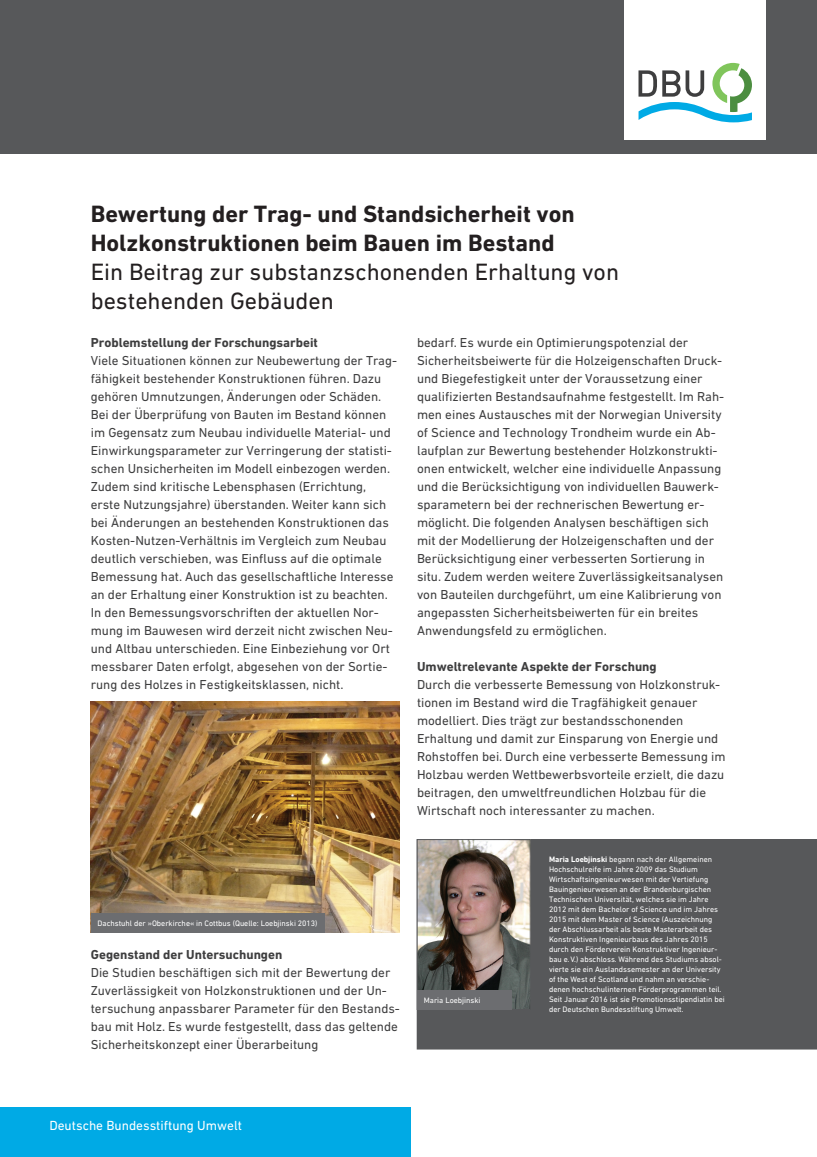
<style>
.page{position:relative;width:817px;height:1157px;background:#fff}
.page>*{position:absolute;margin:0;border:0;box-sizing:border-box;transform-origin:0 0}
.t1{font:700 24px/28.8px "DIN Next W1 G";color:#231f20}
.t2{font:24px/28.8px "DIN Next W1 G";color:#231f20}
.t3{font:13.4px "DIN Next W1 G";color:#fff}
.t4{font:13.2px/18px "DIN Next W1 G";color:#3e3e3f}
.t5{font:700 13.2px "DIN Next W1 G";color:#3e3e3f}
.t6{font:8px/10px "DIN Next W1 G";color:#fff}
.s1{font-weight:700}
</style>
<div class="page">
<div style="left:0;top:0;width:816px;height:153px;background:#57585a"></div>
<div style="left:0;top:1107px;width:411px;height:50px;background:#00aae5"></div>
<div style="left:624px;top:0;width:141px;height:139px;background:#fff"></div>
<svg style="left:638px;top:63px;width:113px;height:59px"></svg>
<div style="left:417px;top:839px;width:399px;height:210px;background:#57585a"></div>
<img style="left:419px;top:841px;width:109px;height:166px">
<div style="left:417px;top:839px;width:113px;height:170px;border:1px solid #57585a"></div>
<div style="left:417px;top:990px;width:94px;height:19px;background:#6c6d70"></div>
<img style="left:91px;top:701px;width:309px;height:231px">
<div style="left:91px;top:913px;width:233px;height:19px;background:#6c6d70"></div>
<h1 class="t1" style="left:91px;top:199px;width:485px">Bewertung der Trag- und Standsicherheit von<br>Holzkonstruktionen beim Bauen im Bestand</h1>
<h1 class="t2" style="left:91px;top:257px;width:529px">Ein Beitrag zur substanzschonenden Erhaltung von bestehenden Gebäuden</h1>
<p class="t5" style="left:91px;top:335px;width:228px">Problemstellung der Forschungsarbeit</p>
<p class="t4" style="left:91px;top:351px;width:308px">Viele Situationen können zur Neubewertung der Trag&shy;fähigkeit bestehender Konstruktionen führen. Dazu gehören Umnutzungen, Änderungen oder Schäden.<br>Bei der Überprüfung von Bauten im Bestand können im Gegensatz zum Neubau individuelle Material- und Einwirkungsparameter zur Verringerung der statisti&shy;schen Unsicherheiten im Modell einbezogen werden.<br>Zudem sind kritische Lebensphasen (Errichtung, erste Nutzungsjahre) überstanden. Weiter kann sich bei Änderungen an bestehenden Konstruktionen das Kosten-Nutzen-Verhältnis im Vergleich zum Neubau deutlich verschieben, was Einfluss auf die optimale Bemessung hat. Auch das gesellschaftliche Interesse an der Erhaltung einer Konstruktion ist zu beachten.<br>In den Bemessungsvorschriften der aktuellen Nor&shy;mung im Bauwesen wird derzeit nicht zwischen Neu&shy;und Altbau unterschieden. Eine Einbeziehung vor Ort messbarer Daten erfolgt, abgesehen von der Sortie&shy;rung des Holzes in Festigkeitsklassen, nicht.</p>
<p class="t6" style="left:98px;top:918px;width:221px">Dachstuhl der »Oberkirche« in Cottbus (Quelle: Loebjinski 2013)</p>
<p class="t5" style="left:91px;top:947px;width:193px">Gegenstand der Untersuchungen</p>
<p class="t4" style="left:91px;top:963px;width:310px">Die Studien beschäftigen sich mit der Bewertung der Zuverlässigkeit von Holzkonstruktionen und der Un&shy;tersuchung anpassbarer Parameter für den Bestands&shy;bau mit Holz. Es wurde festgestellt, dass das geltende Sicherheitskonzept einer Überarbeitung</p>
<p class="t4" style="left:417px;top:333px;width:309px">bedarf. Es wurde ein Optimierungspotenzial der Sicherheitsbeiwerte für die Holzeigenschaften Druck&shy;und Biegefestigkeit unter der Voraussetzung einer qualifizierten Bestandsaufnahme festgestellt. Im Rah&shy;men eines Austausches mit der Norwegian University of Science and Technology Trondheim wurde ein Ab&shy;laufplan zur Bewertung bestehender Holzkonstrukti&shy;onen entwickelt, welcher eine individuelle Anpassung und die Berücksichtigung von individuellen Bauwerk&shy;sparametern bei der rechnerischen Bewertung er&shy;möglicht. Die folgenden Analysen beschäftigen sich mit der Modellierung der Holzeigenschaften und der Berücksichtigung einer verbesserten Sortierung in situ. Zudem werden weitere Zuverlässigkeitsanalysen von Bauteilen durchgeführt, um eine Kalibrierung von angepassten Sicherheitsbeiwerten für ein breites Anwendungsfeld zu ermöglichen.</p>
<p class="t5" style="left:417px;top:659px;width:241px">Umweltrelevante Aspekte der Forschung</p>
<p class="t4" style="left:417px;top:675px;width:310px">Durch die verbesserte Bemessung von Holzkonstruk&shy;tionen im Bestand wird die Tragfähigkeit genauer modelliert. Dies trägt zur bestandsschonenden Erhaltung und damit zur Einsparung von Energie und Rohstoffen bei. Durch eine verbesserte Bemessung im Holzbau werden Wettbewerbsvorteile erzielt, die dazu beitragen, den umweltfreundlichen Holzbau für die Wirtschaft noch interessanter zu machen.</p>
<p class="t6" style="left:423px;top:995px;width:58px">Maria Loebjinski</p>
<p class="t6" style="left:549px;top:854px;width:177px"><span class="s1">Maria Loebjinski</span> begann nach der Allgemeinen Hochschulreife im Jahre 2009 das Studium Wirtschaftsingenieurwesen mit der Vertiefung Bauingenieurwesen an der Brandenburgischen Technischen Universität, welches sie im Jahre 2012 mit dem Bachelor of Science und im Jahres 2015 mit dem Master of Science (Auszeichnung der Abschlussarbeit als beste Masterarbeit des Konstruktiven Ingenieurbaus des Jahres 2015 durch den Förderverein Konstruktiver Ingenieur&shy;bau e.V.) abschloss. Während des Studiums absol&shy;vierte sie ein Auslandssemester an der University of the West of Scotland und nahm an verschie&shy;denen hochschulinternen Förderprogrammen teil.<br>Seit Januar 2016 ist sie Promotionsstipendiatin bei der Deutschen Bundesstiftung Umwelt.</p>
<p class="t3" style="left:49px;top:1117px;width:194px">Deutsche Bundesstiftung Umwelt</p>
</div>
